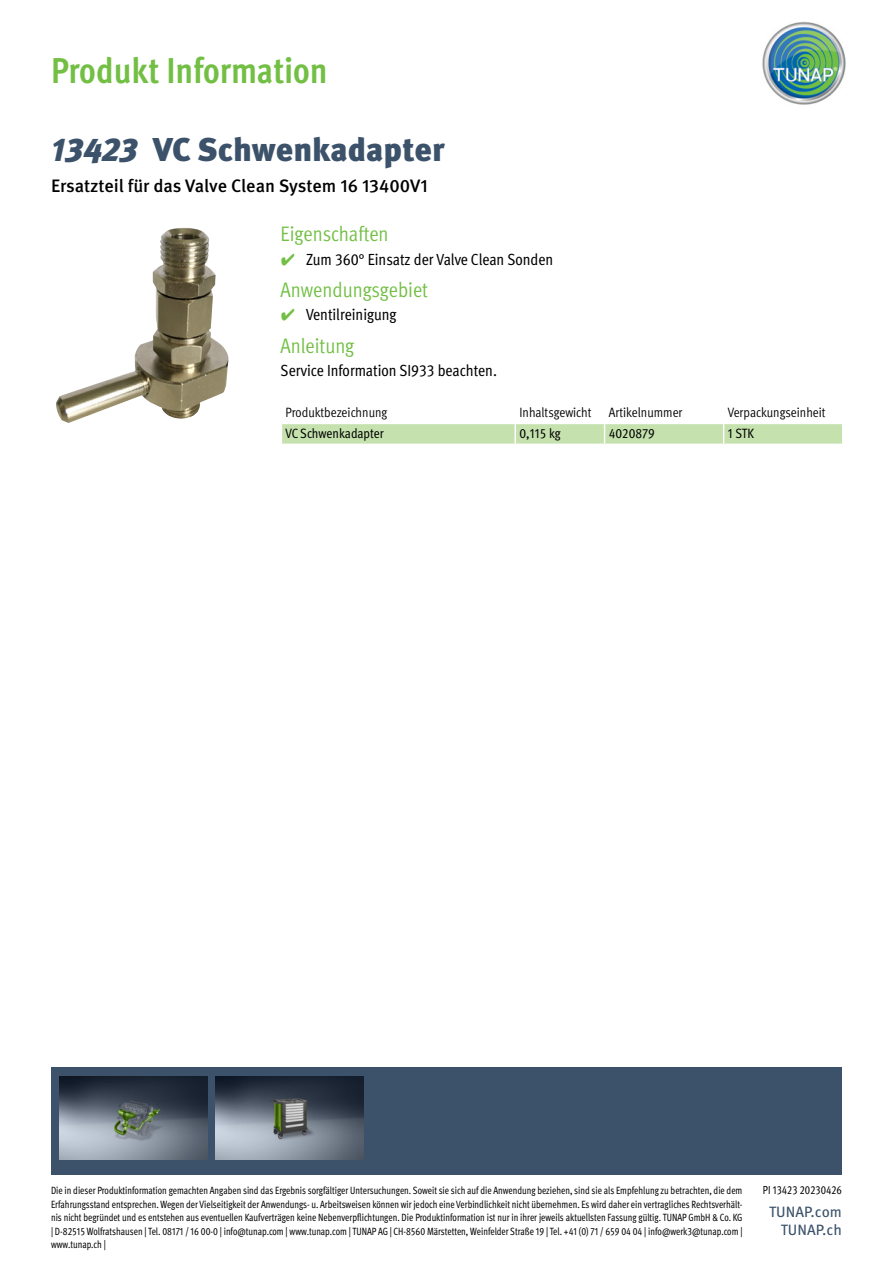
<style>
.page{position:relative;width:893px;height:1263px;background:#fff}
.page>*{position:absolute;margin:0;border:0;box-sizing:border-box;transform-origin:0 0}
.t1{font:700 condensed 36px "Meta Pro";color:#72bf44}
.t2{font:900 33px "Meta Pro";letter-spacing:-.005em;color:#3b526a}
.t3{font:condensed 21px "Meta Pro";color:#72bf44}
.t4{font:500 18px "Meta Pro";letter-spacing:-.005em;color:#000}
.t5{font:condensed 16.2px "Meta Pro";color:#000}
.t6{font:15px/18px "Meta Pro";color:#3b526a;text-align:right}
.t7{font:condensed 13.5px "Meta Pro";color:#000}
.t8{font:condensed 13.5px "Meta Pro";color:#000}
.t9{font:condensed 11.7px "Meta Pro";color:#000;scale:.92 1}
.t10{font:condensed 10.5px/13.5px "Meta Pro";color:#000;text-align:justify;scale:.92 1}
.s1{font-style:italic}
.s2{font-family:"Wuerth Global";font-stretch:normal;color:#72bf44}
</style>
<div class="page">
<img style="left:762px;top:21px;width:84px;height:84px">
<div style="left:51px;top:1068px;width:790px;height:107px;background:#3b526a"></div>
<img style="left:59px;top:1076px;width:148px;height:83px">
<img style="left:216px;top:1076px;width:148px;height:83px">
<img style="left:56px;top:228px;width:173px;height:195px">
<svg style="left:281px;top:423px;width:562px;height:21px;background:#c9e3b4"></svg>
<h1 class="t1" style="left:51px;top:43px;width:278px">Produkt Information</h1>
<h2 class="t2" style="left:51px;top:124px;width:395px"><span class="s1">13423</span> VC Schwenkadapter</h2>
<h3 class="t4" style="left:51px;top:172px;width:378px">Ersatzteil für das Valve Clean System 16 13400V1</h3>
<h3 class="t3" style="left:281px;top:219px;width:109px">Eigenschaften</h3>
<h3 class="t5" style="left:281px;top:247px;width:274px"><span class="s2">✔</span> Zum 360° Einsatz der Valve Clean Sonden</h3>
<h3 class="t3" style="left:281px;top:275px;width:149px">Anwendungsgebiet</h3>
<h3 class="t5" style="left:281px;top:303px;width:117px"><span class="s2">✔</span> Ventilreinigung</h3>
<h3 class="t3" style="left:281px;top:330px;width:75px">Anleitung</h3>
<h3 class="t5" style="left:281px;top:358px;width:218px">Service Information SI933 beachten.</h3>
<p class="t7" style="left:286px;top:403px;width:103px">Produktbezeichnung</p>
<p class="t7" style="left:519px;top:403px;width:74px">Inhaltsgewicht</p>
<p class="t7" style="left:609px;top:403px;width:75px">Artikelnummer</p>
<p class="t7" style="left:728px;top:403px;width:99px">Verpackungseinheit</p>
<p class="t8" style="left:286px;top:423px;width:100px">VC Schwenkadapter</p>
<p class="t8" style="left:519px;top:423px;width:43px">0,115 kg</p>
<p class="t8" style="left:609px;top:423px;width:48px">4020879</p>
<p class="t8" style="left:728px;top:423px;width:27px">1 STK</p>
<p class="t10" style="left:51px;top:1183px;width:753px">Die in dieser Produktinformation gemachten Angaben sind das Ergebnis sorgfältiger Untersuchungen. Soweit sie sich auf die Anwendung beziehen, sind sie als Empfehlung zu betrachten, die dem Erfahrungsstand entsprechen. Wegen der Vielseitigkeit der Anwendungs- u. Arbeitsweisen können wir jedoch eine Verbindlichkeit nicht übernehmen. Es wird daher ein vertragliches Rechtsverhält&shy;nis nicht begründet und es entstehen aus eventuellen Kaufverträgen keine Nebenverpflichtungen. Die Produktinformation ist nur in ihrer jeweils aktuellsten Fassung gültig. TUNAP GmbH &amp; Co. KG | D-82515 Wolfratshausen | Tel. 08171 / 16 00-0 | info@tunap.com | www.tunap.com | TUNAP AG | CH-8560 Märstetten, Weinfelder Straße 19 | Tel. +41 (0) 71 / 659 04 04 | info@werk3@tunap.com | www.tunap.ch |</p>
<p class="t9" style="left:763px;top:1181px;width:87px">PI 13423 20230426</p>
<h3 class="t6" style="left:769px;top:1202px;width:74px">TUNAP.com<br>TUNAP.ch</h3>
</div>
